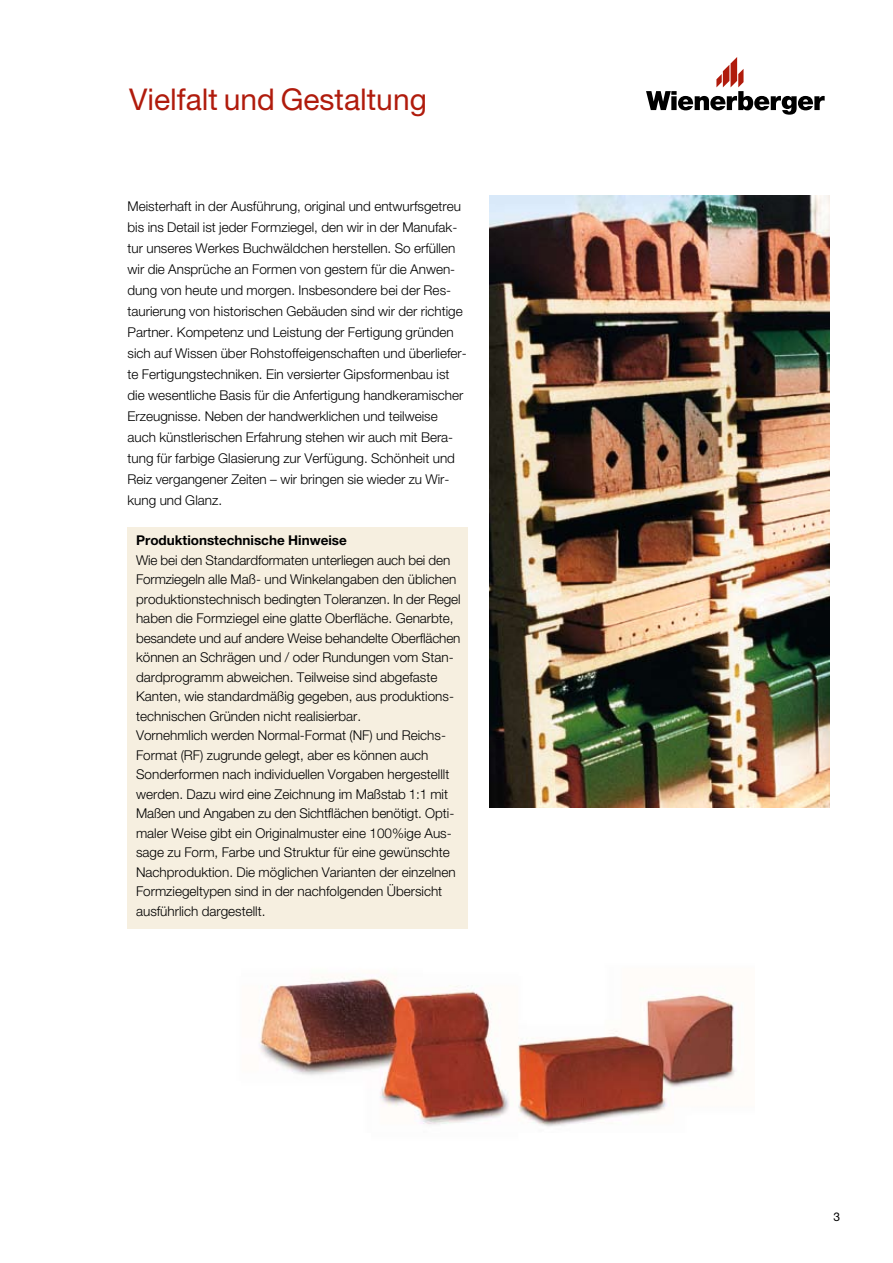
<style>
.page{position:relative;width:893px;height:1263px;background:#fff}
.page>*{position:absolute;margin:0;border:0;box-sizing:border-box;transform-origin:0 0}
.t1{font:30px "Helvetica Neue";color:#b01b0c}
.t2{font:300 13.5px/19.5px "Helvetica Neue";color:#000}
.t3{font:700 13.5px "Helvetica Neue";color:#000}
.t4{font:12px "Helvetica Neue";color:#000}
</style>
<div class="page">
<img style="left:259px;top:978px;width:477px;height:149px">
<div style="left:128px;top:527px;width:340px;height:402px;background:#f6efe0"></div>
<img style="left:489px;top:196px;width:340px;height:612px">
<svg style="left:646px;top:57px;width:179px;height:58px"></svg>
<h1 class="t1" style="left:129px;top:82px;width:299px">Vielfalt und Gestaltung</h1>
<p class="t2" style="left:128px;top:195px;width:339px;line-height:21px">Meisterhaft in der Ausführung, original und entwurfsgetreu bis ins Detail ist jeder Formziegel, den wir in der Manufak-- tur unseres Werkes Buchwäldchen herstellen. So erfüllen wir die Ansprüche an Formen von gestern für die Anwen&shy;dung von heute und morgen. Insbesondere bei der Res&shy;taurierung von historischen Gebäuden sind wir der richtige Partner. Kompetenz und Leistung der Fertigung gründen sich auf Wissen über Rohstoffeigenschaften und überliefer&shy;te Fertigungstechniken. Ein versierter Gipsformenbau ist die wesentliche Basis für die Anfertigung handkeramischer Erzeugnisse. Neben der handwerklichen und teilweise auch künstlerischen Erfahrung stehen wir auch mit Bera&shy;tung für farbige Glasierung zur Verfügung. Schönheit und Reiz vergangener Zeiten – wir bringen sie wieder zu Wir&shy;kung und Glanz.</p>
<p class="t3" style="left:136px;top:532px;width:212px">Produktionstechnische Hinweise</p>
<p class="t2" style="left:136px;top:550px;width:326px">Wie bei den Standardformaten unterliegen auch bei den Formziegeln alle Maß- und Winkelangaben den üblichen produktionstechnisch bedingten Toleranzen. In der Regel haben die Formziegel eine glatte Oberfläche. Genarbte, besandete und auf andere Weise behandelte Oberflächen können an Schrägen und / oder Rundungen vom Stan&shy;dardprogramm abweichen. Teilweise sind abgefaste Kanten, wie standardmäßig gegeben, aus produktions&shy;technischen Gründen nicht realisierbar.<br>Vornehmlich werden Normal-Format (NF) und Reichs-Format (RF) zugrunde gelegt, aber es können auch Sonderformen nach individuellen Vorgaben hergestelllt werden. Dazu wird eine Zeichnung im Maßstab 1:1 mit Maßen und Angaben zu den Sichtflächen benötigt. Opti&shy;maler Weise gibt ein Originalmuster eine 100%ige Aus&shy;sage zu Form, Farbe und Struktur für eine gewünschte Nachproduktion. Die möglichen Varianten der einzelnen Formziegeltypen sind in der nachfolgenden Übersicht ausführlich dargestellt.</p>
<p class="t4" style="left:833px;top:1210px;width:8px">3</p>
</div>
